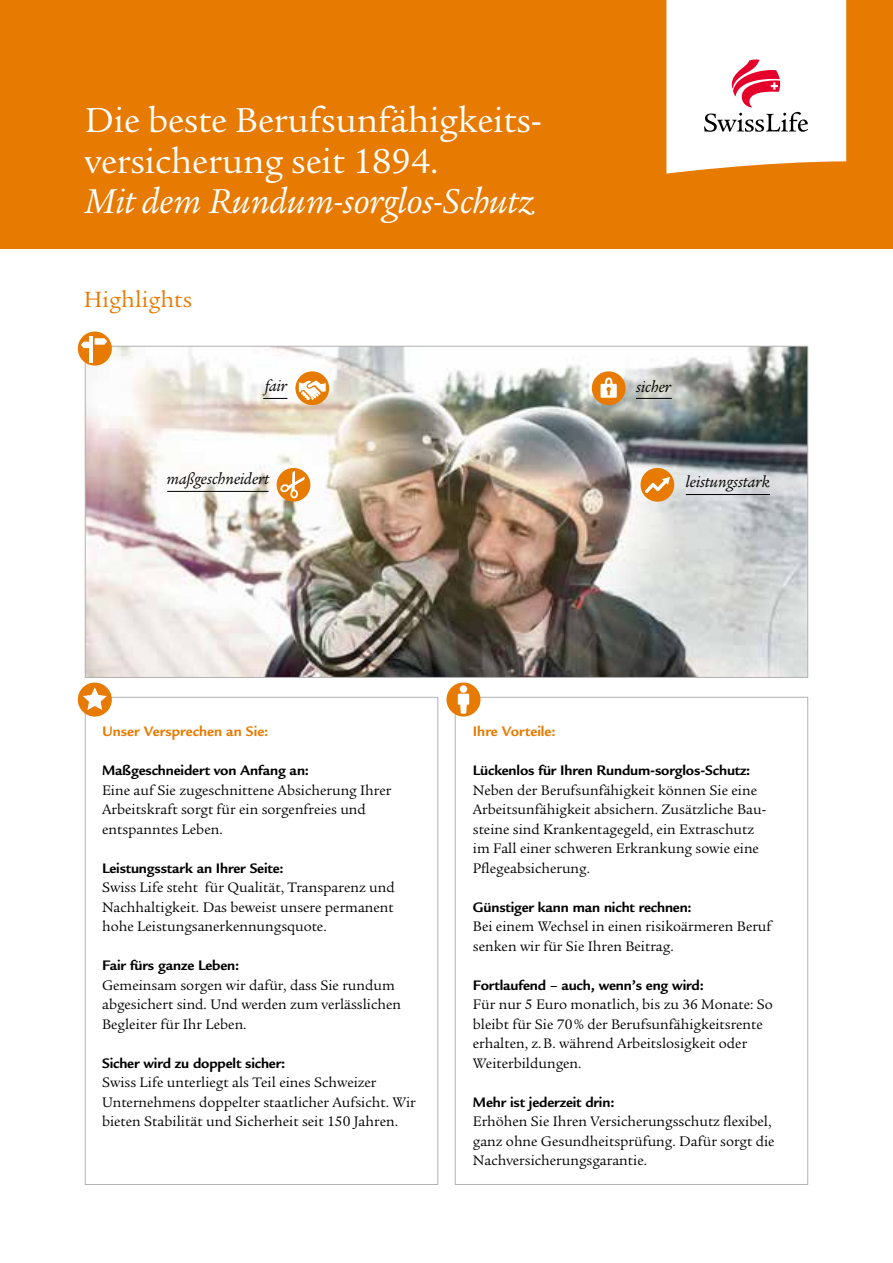
<style>
.page{position:relative;width:893px;height:1263px;background:#fff}
.page>*{position:absolute;margin:0;border:0;box-sizing:border-box;transform-origin:0 0}
.t1{font:37.5px/40.5px "Legacy Serif";letter-spacing:-.005em;color:#fff}
.t2{font:italic 37.5px "Legacy Serif";letter-spacing:-.005em;color:#fff}
.t3{font:24px "Legacy Serif";color:#e77a00}
.t4{font:italic 16.8px "Legacy Serif";color:#000}
.t5{font:15px/19.5px "Legacy Serif";color:#000}
.t6{font:700 15px "Legacy Sans";letter-spacing:-.01em;color:#000}
.t7{font:700 15px "Legacy Sans";color:#e77a00}
</style>
<div class="page">
<div style="left:0;top:0;width:893px;height:249px;background:#e77a00"></div>
<svg style="left:666px;top:0;width:180px;height:174px;background:#f8ebe7"></svg>
<img style="left:87px;top:348px;width:719px;height:328px">
<div style="left:85px;top:697px;width:353px;height:488px;background:#fff;border:1px solid #b1b2b3"></div>
<div style="left:455px;top:697px;width:353px;height:488px;background:#fff;border:1px solid #b1b2b3"></div>
<div style="left:78px;top:331px;width:34px;height:35px;background:#e77a00;border-radius:50%"></div>
<hr style="left:90px;top:336px;width:3px;height:26px;background:#fff">
<svg style="left:81px;top:338px;width:26px;height:10px"></svg>
<div style="left:78px;top:682px;width:34px;height:35px;background:#e77a00;border-radius:50%"></div>
<svg style="left:83px;top:687px;width:24px;height:23px"></svg>
<div style="left:446px;top:682px;width:34px;height:34px;background:#e77a00;border-radius:50%"></div>
<svg style="left:458px;top:694px;width:11px;height:20px"></svg>
<div style="left:460px;top:685px;width:7px;height:8px;background:#fff;border-radius:50%"></div>
<svg style="left:263px;top:398px;width:24px;height:1px"></svg>
<svg style="left:295px;top:371px;width:34px;height:34px"></svg>
<svg style="left:299px;top:380px;width:27px;height:20px"></svg>
<div style="left:640px;top:468px;width:34px;height:34px;background:#e77a00;border-radius:50%"></div>
<hr style="left:686px;top:494px;width:84px;height:1px;background:#000">
<svg style="left:645px;top:476px;width:25px;height:17px"></svg>
<hr style="left:167px;top:491px;width:102px;height:1px;background:#000">
<div style="left:277px;top:468px;width:33px;height:34px;background:#e77a00;border-radius:50%"></div>
<svg style="left:280px;top:471px;width:25px;height:27px"></svg>
<div style="left:592px;top:371px;width:34px;height:34px;background:#e77a00;border-radius:50%"></div>
<div style="left:600px;top:384px;width:17px;height:14px;background:#fff"></div>
<svg style="left:605px;top:377px;width:7px;height:18px"></svg>
<hr style="left:636px;top:398px;width:36px;height:1px;background:#000">
<h1 class="t1" style="left:85px;top:101px;width:459px">Die beste Berufsunfähigkeits&shy;versicherung seit 1894.</h1>
<h1 class="t2" style="left:85px;top:180px;width:451px">Mit dem Rundum-sorglos-Schutz</h1>
<h2 class="t3" style="left:84px;top:286px;width:110px">Highlights</h2>
<p class="t4" style="left:265px;top:376px;width:24px">fair</p>
<p class="t4" style="left:636px;top:377px;width:36px">sicher</p>
<p class="t4" style="left:166px;top:469px;width:104px">maßgeschneidert</p>
<p class="t4" style="left:686px;top:473px;width:86px">leistungsstark</p>
<p class="t7" style="left:102px;top:723px;width:168px">Unser Versprechen an Sie:</p>
<p class="t6" style="left:102px;top:762px;width:209px">Maßgeschneidert von Anfang an:</p>
<p class="t5" style="left:102px;top:780px;width:291px">Eine auf Sie zugeschnittene Absicherung Ihrer<br>Arbeitskraft sorgt für ein sorgenfreies und entspanntes Leben.</p>
<p class="t6" style="left:102px;top:859px;width:183px">Leistungsstark an Ihrer Seite:</p>
<p class="t5" style="left:102px;top:878px;width:294px;text-align:justify">Swiss Life steht für Qualität, Transparenz und Nachhaltigkeit. Das beweist unsere permanent hohe Leistungsanerkennungsquote.</p>
<p class="t6" style="left:102px;top:957px;width:139px">Fair fürs ganze Leben:</p>
<p class="t5" style="left:102px;top:975px;width:301px">Gemeinsam sorgen wir dafür, dass Sie rundum abgesichert sind. Und werden zum verlässlichen<br>Begleiter für Ihr Leben.</p>
<p class="t6" style="left:102px;top:1054px;width:185px">Sicher wird zu doppelt sicher:</p>
<p class="t5" style="left:102px;top:1073px;width:315px">Swiss Life unterliegt als Teil eines Schweizer<br>Unternehmens doppelter staatlicher Aufsicht. Wir bieten Stabilität und Sicherheit seit 150 Jahren.</p>
<p class="t7" style="left:473px;top:723px;width:84px">Ihre Vorteile:</p>
<p class="t6" style="left:473px;top:762px;width:279px">Lückenlos für Ihren Rundum-sorglos-Schutz:</p>
<p class="t5" style="left:473px;top:780px;width:295px">Neben der Berufsunfähigkeit können Sie eine Arbeitsunfähigkeit absichern. Zusätzliche Bau&shy;steine sind Krankentagegeld, ein Extraschutz im Fall einer schweren Erkrankung sowie eine Pflegeabsicherung.</p>
<p class="t6" style="left:473px;top:898px;width:220px">Günstiger kann man nicht rechnen:</p>
<p class="t5" style="left:473px;top:917px;width:300px">Bei einem Wechsel in einen risikoärmeren Beruf senken wir für Sie Ihren Beitrag.</p>
<p class="t6" style="left:473px;top:976px;width:233px">Fortlaufend – auch, wenn’s eng wird:</p>
<p class="t5" style="left:473px;top:995px;width:302px">Für nur 5 Euro monatlich, bis zu 36 Monate: So bleibt für Sie 70% der Berufsunfähigkeitsrente erhalten, z.B. während Arbeitslosigkeit oder Weiterbildungen.</p>
<p class="t6" style="left:473px;top:1093px;width:143px">Mehr ist jederzeit drin:</p>
<p class="t5" style="left:473px;top:1112px;width:303px">Erhöhen Sie Ihren Versicherungsschutz flexibel, ganz ohne Gesundheitsprüfung. Dafür sorgt die<br>Nachversicherungsgarantie.</p>
</div>
